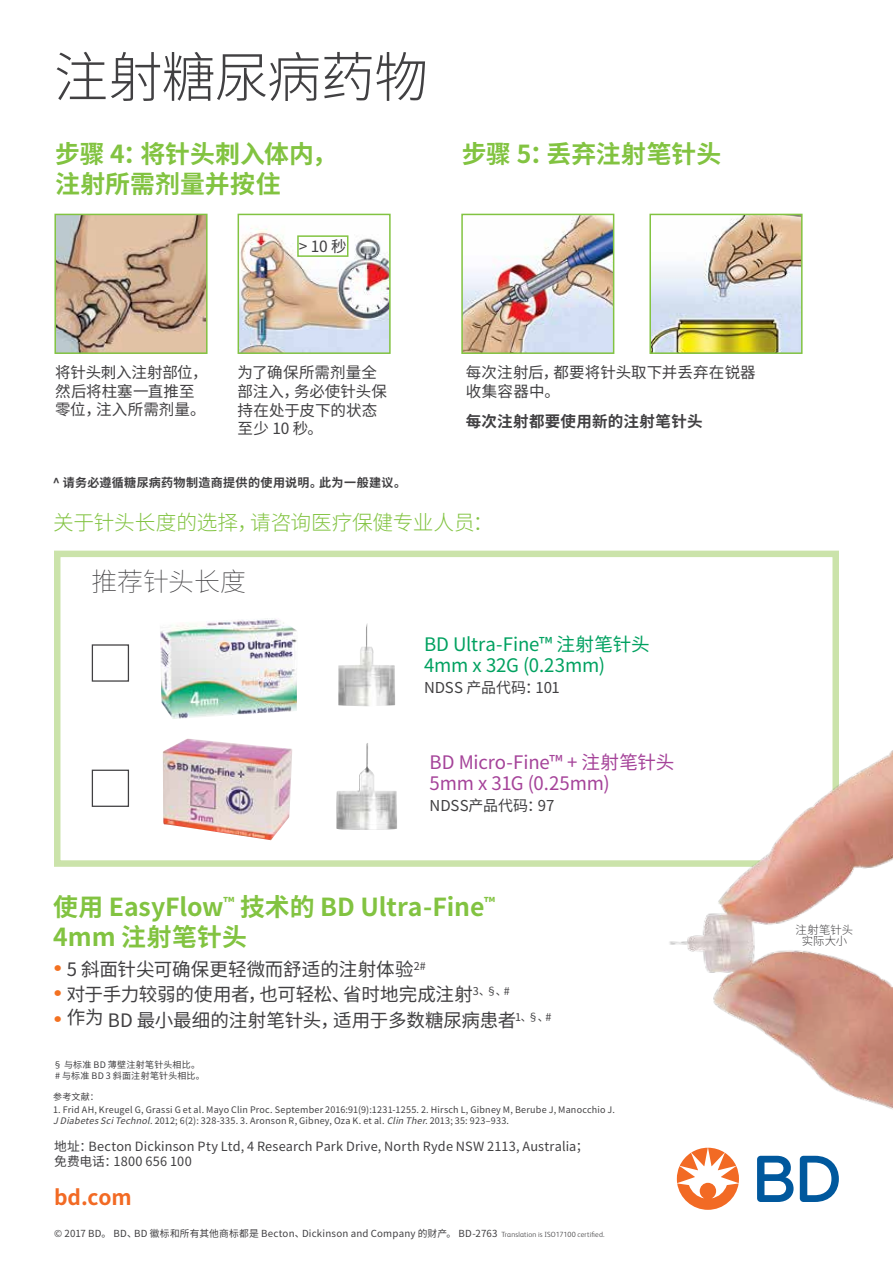
<style>
.page{position:relative;width:893px;height:1263px;background:#fff}
.page>*{position:absolute;margin:0;border:0;box-sizing:border-box;transform-origin:0 0}
.t1{font:300 54px "Noto Sans CJ Ksc";letter-spacing:-.015em;color:#414042}
.t2{font:100 25.95px "Noto Sans CJ Ksc";letter-spacing:-.01em;color:#414042}
.t3{font:700 24.9px/29.8px "Noto Sans CJ Ksc";color:#82c341}
.t4{font:700 21px "Noto Sans CJ Ksc";color:#f26a24}
.t5{font:300 20.7px "Noto Sans CJ Ksc";letter-spacing:-.01em;color:#82c341}
.t6{font:18.6px/21px "Noto Sans CJ Ksc";letter-spacing:-.01em;color:#a54399}
.t7{font:18.6px/21px "Noto Sans CJ Ksc";letter-spacing:-.005em;color:#00a160}
.t8{font:18.45px "Noto Sans CJ Ksc";letter-spacing:-.005em;color:#414042}
.t9{font:15.45px/18.6px "Noto Sans CJ Ksc";letter-spacing:.005em;color:#414042}
.t10{font:700 15.45px "Noto Sans CJ Ksc";letter-spacing:.015em;color:#414042}
.t11{font:15px "Noto Sans CJ Ksc";letter-spacing:-.005em;color:#414042}
.t12{font:12.75px/15px "Noto Sans CJ Ksc";letter-spacing:.01em;color:#414042}
.t13{font:700 12px "Noto Sans CJ Ksc";letter-spacing:.025em;color:#414042}
.t14{font:300 11.4px/11.4px "Noto Sans CJ Ksc";letter-spacing:.005em;color:#414042;text-align:center}
.t15{font:9.75px "Noto Sans CJ Ksc";letter-spacing:.02em;color:#414042}
.t16{font:9px/10.8px "Noto Sans CJ Ksc";letter-spacing:.025em;color:#414042}
.t17{font:300 7.5px "FS Albert Pro";letter-spacing:.02em;color:#414042}
.s1{font-style:italic}
</style>
<div class="page">
<svg style="left:757px;top:1156px;width:82px;height:46px"></svg>
<svg style="left:677px;top:1148px;width:62px;height:62px"></svg>
<img style="left:57px;top:217px;width:148px;height:134px">
<div style="left:54px;top:214px;width:154px;height:140px;border:2px solid #82c341"></div>
<img style="left:241px;top:228px;width:147px;height:123px">
<div style="left:238px;top:214px;width:153px;height:140px;border:2px solid #82c341"></div>
<div style="left:297px;top:235px;width:51px;height:22px;border:2px solid #82c341"></div>
<img style="left:464px;top:217px;width:147px;height:134px">
<div style="left:461px;top:214px;width:153px;height:140px;border:2px solid #82c341"></div>
<img style="left:652px;top:217px;width:148px;height:134px">
<div style="left:649px;top:214px;width:154px;height:140px;border:2px solid #82c341"></div>
<div style="left:54px;top:551px;width:785px;height:316px;border:6px solid #cbe3aa"></div>
<img style="left:338px;top:623px;width:57px;height:83px">
<img style="left:163px;top:739px;width:129px;height:101px">
<div style="left:92px;top:644px;width:37px;height:38px;background:#fff;border:1px solid #414042"></div>
<div style="left:92px;top:770px;width:37px;height:37px;background:#fff;border:1px solid #414042"></div>
<img style="left:336px;top:743px;width:61px;height:87px">
<img style="left:160px;top:618px;width:137px;height:101px">
<img style="left:622px;top:748px;width:271px;height:362px">
<h1 class="t1" style="left:54px;top:47px;width:376px">注射糖尿病药物</h1>
<h3 class="t3" style="left:55px;top:139px;width:283px">步骤 4：将针头刺入体内，注射所需剂量并按住</h3>
<h3 class="t3" style="left:462px;top:139px;width:261px">步骤 5：丢弃注射笔针头</h3>
<h3 class="t9" style="left:299px;top:238px;width:50px">&gt; 10 秒</h3>
<h3 class="t9" style="left:55px;top:363px;width:154px">将针头刺入注射部位，然后将柱塞一直推至零位，注入所需剂量。</h3>
<h3 class="t9" style="left:238px;top:364px;width:151px">为了确保所需剂量全部注入，务必使针头保持在处于皮下的状态至少 10 秒。</h3>
<h3 class="t13" style="left:53px;top:476px;width:355px">^ 请务必遵循糖尿病药物制造商提供的使用说明。此为一般建议。</h3>
<h3 class="t9" style="left:466px;top:364px;width:291px">每次注射后，都要将针头取下并丢弃在锐器收集容器中。</h3>
<h3 class="t10" style="left:466px;top:412px;width:238px">每次注射都要使用新的注射笔针头</h3>
<h3 class="t5" style="left:53px;top:510px;width:442px">关于针头长度的选择，请咨询医疗保健专业人员：</h3>
<h2 class="t2" style="left:91px;top:567px;width:156px">推荐针头长度</h2>
<h3 class="t7" style="left:424px;top:634px;width:227px">BD Ultra-Fine™ 注射笔针头<br>4mm x 32G (0.23mm)</h3>
<h3 class="t11" style="left:424px;top:679px;width:137px">NDSS 产品代码：101</h3>
<h3 class="t6" style="left:430px;top:752px;width:246px">BD Micro-Fine™ + 注射笔针头<br>5mm x 31G (0.25mm)</h3>
<h3 class="t11" style="left:430px;top:796px;width:126px">NDSS产品代码：97</h3>
<h3 class="t3" style="left:53px;top:893px;width:444px">使用 EasyFlow<sup>™</sup> 技术的 BD Ultra-Fine<sup>™<br></sup>4mm 注射笔针头</h3>
<h3 class="t8" style="left:53px;top:959px;width:374px"><sup>•</sup> 5 斜面针尖可确保更轻微而舒适的注射体验<sup>2#</sup></h3>
<h3 class="t8" style="left:53px;top:984px;width:458px"><sup>•</sup> 对于手力较弱的使用者，也可轻松、省时地完成注射<sup>3、§、#</sup></h3>
<h3 class="t8" style="left:53px;top:1009px;width:500px"><sup>•</sup> 作为 BD 最小最细的注射笔针头，适用于多数糖尿病患者<sup>1、§、#</sup></h3>
<p class="t16" style="left:53px;top:1060px;width:153px">§ 与标准 BD 薄壁注射笔针头相比。# 与标准 BD 3 斜面注射笔针头相比。</p>
<p class="t16" style="left:53px;top:1091px;width:47px">参考文献：</p>
<p class="t16" style="left:53px;top:1104px;width:563px">1. Frid AH, Kreugel G, Grassi G et al. Mayo Clin Proc. September 2016:91(9):1231-1255. 2. Hirsch L, Gibney M, Berube J, Manocchio J.<br><span class="s1">JDiabetesSciTechnol</span>. 2012; 6(2): 328-335. 3. Aronson R, Gibney, Oza K. et al. <span class="s1">ClinTher.</span>2013; 35: 923–933.</p>
<h3 class="t12" style="left:54px;top:1139px;width:536px">地址：Becton Dickinson Pty Ltd, 4 Research Park Drive, North Ryde NSW 2113, Australia；免费电话：1800 656 100</h3>
<h3 class="t4" style="left:54px;top:1185px;width:79px">bd.com</h3>
<p class="t15" style="left:54px;top:1228px;width:445px">© 2017 BD。 BD、BD 徽标和所有其他商标都是 Becton、Dickinson and Company 的财产。 BD-2763</p>
<p class="t17" style="left:501px;top:1229px;width:105px">Translation is ISO17100 certified.</p>
<p class="t14" style="left:795px;top:924px;width:59px">注射笔针头实际大小</p>
</div>
